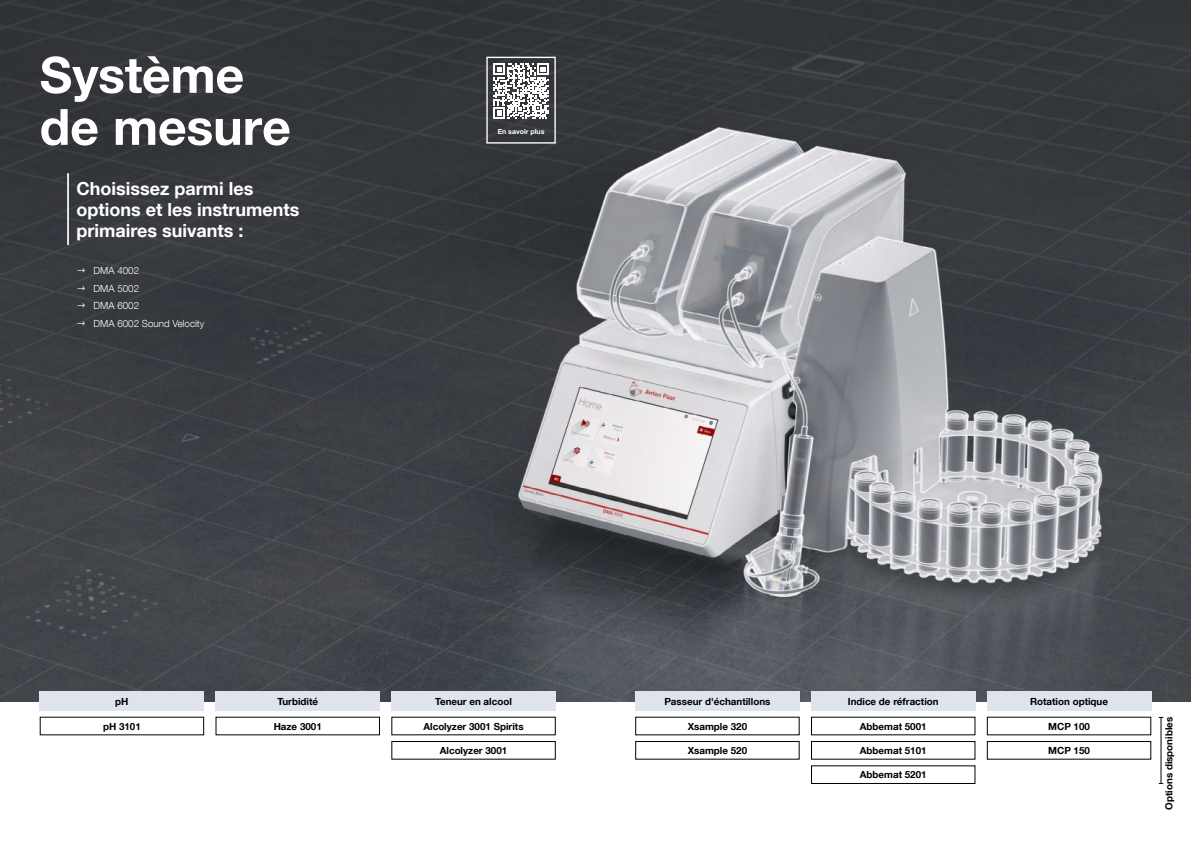
<style>
.page{position:relative;width:1191px;height:842px;background:#fff}
.page>*{position:absolute;margin:0;border:0;box-sizing:border-box;transform-origin:0 0}
.t1{font:700 50px/52px "Helvetica Neue LT Com";letter-spacing:-.005em;color:#fff}
.t2{font:700 18px/21px "Helvetica Neue LT Com";color:#fff}
.t3{font:700 9.8px "Helvetica Neue LT Com";color:#000}
.t4{font:300 9.8px/17.7px "Helvetica Neue LT Com";color:#fff}
.t5{font:700 7px "Helvetica Neue LT Com";color:#fff}
</style>
<div class="page">
<img style="left:0;top:0;width:1191px;height:701px">
<hr style="left:1160px;top:717px;width:1px;height:66px;background:#000">
<div style="left:391px;top:741px;width:165px;height:19px;border:1px solid #000"></div>
<div style="left:635px;top:741px;width:164px;height:19px;border:1px solid #000"></div>
<div style="left:635px;top:691px;width:164px;height:20px;background:#dfe3eb"></div>
<div style="left:391px;top:691px;width:165px;height:20px;background:#dfe3eb"></div>
<div style="left:215px;top:691px;width:165px;height:20px;background:#dfe3eb"></div>
<div style="left:986px;top:691px;width:165px;height:20px;background:#dfe3eb"></div>
<div style="left:811px;top:691px;width:164px;height:20px;background:#dfe3eb"></div>
<div style="left:811px;top:765px;width:164px;height:19px;border:1px solid #000"></div>
<div style="left:811px;top:741px;width:164px;height:19px;border:1px solid #000"></div>
<div style="left:986px;top:741px;width:165px;height:19px;border:1px solid #000"></div>
<div style="left:40px;top:691px;width:164px;height:20px;background:#dfe3eb"></div>
<svg style="left:493px;top:64px;width:56px;height:55px"></svg>
<div style="left:486px;top:57px;width:70px;height:87px;border:1px solid #fff"></div>
<hr style="left:67px;top:173px;width:2px;height:72px;background:#fff">
<svg style="left:78px;top:268px;width:7px;height:4px"></svg>
<svg style="left:78px;top:286px;width:7px;height:4px"></svg>
<svg style="left:78px;top:304px;width:7px;height:4px"></svg>
<svg style="left:78px;top:321px;width:7px;height:4px"></svg>
<h1 class="t1" style="left:40px;top:48px;width:253px">Système de mesure</h1>
<h2 class="t2" style="left:77px;top:177px;width:224px">Choisissez parmi les options et les instruments primaires suivants :</h2>
<p class="t4" style="left:94px;top:261px;width:112px">DMA 4002<br>DMA 5002<br>DMA 6002<br>DMA 6002 Sound Velocity</p>
<p class="t5" style="left:497px;top:127px;width:48px">En savoir plus</p>
<p class="t3" style="left:115px;top:695px;width:15px">pH</p>
<p class="t3" style="left:103px;top:720px;width:39px">pH 3101</p>
<p class="t3" style="left:277px;top:695px;width:42px">Turbidité</p>
<p class="t3" style="left:435px;top:695px;width:78px">Teneur en alcool</p>
<p class="t3" style="left:664px;top:695px;width:107px">Passeur d'échantillons</p>
<p class="t3" style="left:847px;top:695px;width:92px">Indice de réfraction</p>
<p class="t3" style="left:1030px;top:695px;width:80px">Rotation optique</p>
<p class="t3" style="left:860px;top:720px;width:68px">Abbemat 5001</p>
<p class="t3" style="left:1048px;top:720px;width:43px">MCP 100</p>
<p class="t3" style="left:274px;top:720px;width:50px">Haze 3001</p>
<p class="t3" style="left:423px;top:720px;width:102px">Alcolyzer 3001 Spirits</p>
<p class="t3" style="left:687px;top:720px;width:61px">Xsample 320</p>
<p class="t3" style="left:440px;top:744px;width:69px">Alcolyzer 3001</p>
<p class="t3" style="left:687px;top:744px;width:61px">Xsample 520</p>
<p class="t3" style="left:860px;top:744px;width:68px">Abbemat 5101</p>
<p class="t3" style="left:1048px;top:744px;width:43px">MCP 150</p>
<p class="t3" style="left:860px;top:768px;width:68px">Abbemat 5201</p>
<p class="t3" style="left:1162px;top:810px;width:94px;rotate:-90deg">Options disponibles</p>
</div>
